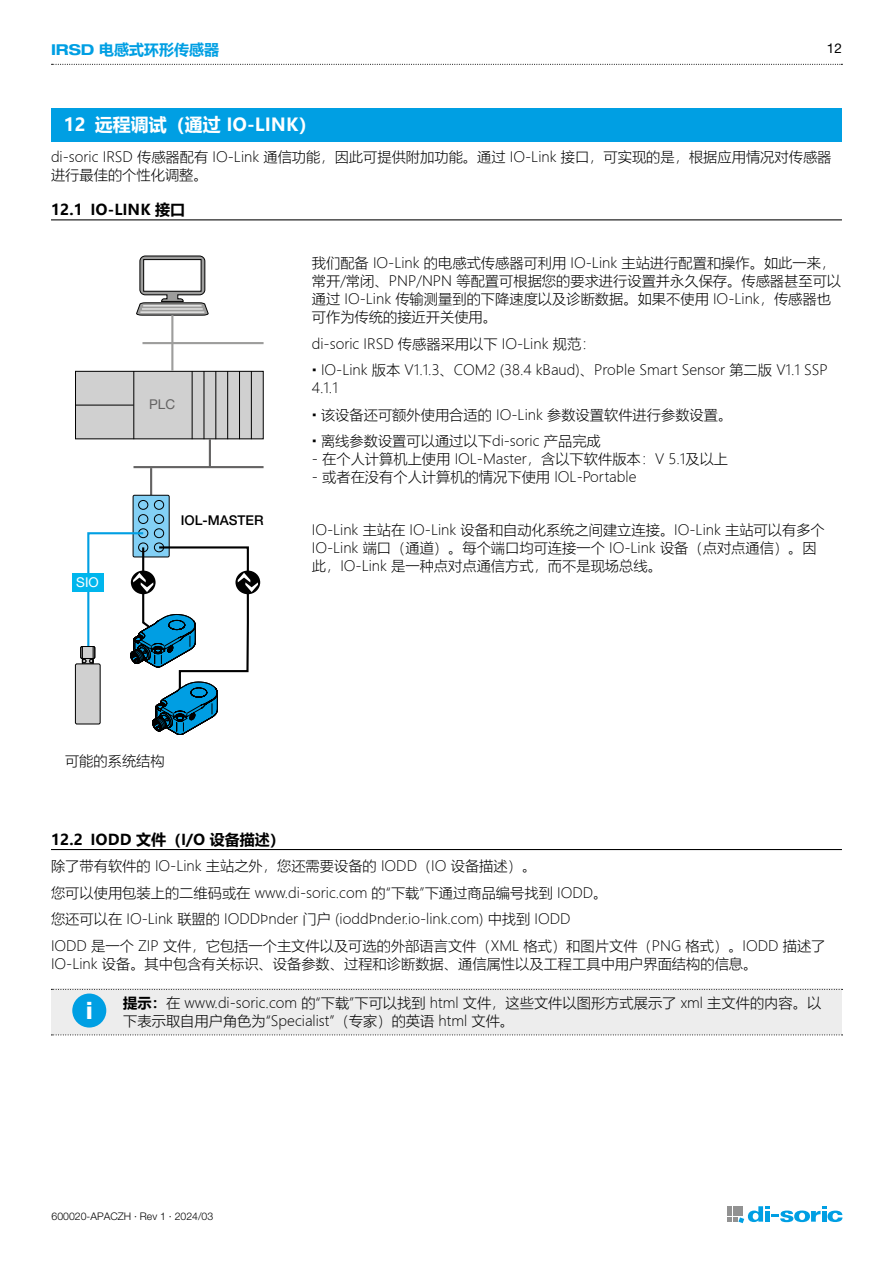
<style>
.page{position:relative;width:893px;height:1263px;background:#fff}
.page>*{position:absolute;margin:0;border:0;box-sizing:border-box;transform-origin:0 0}
.t1{font:800 24px "Helvetica Neue LTW1 G";color:#fff}
.t2{font:700 18px "Microsoft Ya Hei";color:#fff}
.t3{font:700 15px "Microsoft Ya Hei";color:#000}
.t4{font:700 15px "Microsoft Ya Hei";color:#009fe3}
.t5{font:300 14.25px/18px "Microsoft Ya Hei";color:#000}
.t6{font:500 13.5px "Helvetica Neue LTW1 G";color:#000}
.t7{font:13.5px "Helvetica Neue LTW1 G";color:#646363}
.t8{font:13.5px "Helvetica Neue LTW1 G";color:#fff}
.t9{font:13.5px "Helvetica Neue LTW1 G";color:#000}
.t10{font:300 10.5px "Helvetica Neue LTW1 G";color:#000}
.s1{font-family:"Helvetica Neue LTW1 G";font-stretch:expanded}
.s2{font-weight:700}
</style>
<div class="page">
<svg style="left:727px;top:1206px;width:115px;height:17px"></svg>
<hr style="left:822px;top:1211px;width:4px;height:11px;background:#009fe3">
<svg style="left:52px;top:64px;width:790px;height:1px"></svg>
<div style="left:51px;top:108px;width:791px;height:34px;background:#009fe3"></div>
<hr style="left:51px;top:219px;width:791px;height:1px;background:#000">
<hr style="left:51px;top:849px;width:791px;height:1px;background:#000">
<div style="left:51px;top:988px;width:791px;height:47px;background:#ededed"></div>
<svg style="left:51px;top:989px;width:792px;height:1px"></svg>
<svg style="left:51px;top:1034px;width:792px;height:1px"></svg>
<div style="left:76px;top:371px;width:187px;height:68px;background:#d0d0d0"></div>
<div style="left:75px;top:371px;width:189px;height:68px;border:1px solid #000"></div>
<svg style="left:136px;top:255px;width:73px;height:61px"></svg>
<hr style="left:143px;top:305px;width:59px;height:1px;background:#fff">
<hr style="left:142px;top:308px;width:61px;height:1px;background:#fff">
<hr style="left:140px;top:312px;width:64px;height:1px;background:#fff">
<hr style="left:150px;top:468px;width:2px;height:27px;background:#646363">
<hr style="left:209px;top:439px;width:2px;height:28px;background:#646363">
<hr style="left:171px;top:315px;width:2px;height:56px;background:#9d9d9c">
<hr style="left:133px;top:466px;width:131px;height:2px;background:#646363">
<hr style="left:142px;top:342px;width:122px;height:2px;background:#9d9d9c">
<hr style="left:251px;top:371px;width:1px;height:68px;background:#000">
<hr style="left:239px;top:371px;width:1px;height:68px;background:#000">
<hr style="left:227px;top:371px;width:1px;height:68px;background:#000">
<hr style="left:215px;top:371px;width:1px;height:68px;background:#000">
<hr style="left:192px;top:371px;width:1px;height:68px;background:#000">
<hr style="left:133px;top:371px;width:1px;height:68px;background:#000">
<hr style="left:76px;top:405px;width:58px;height:1px;background:#000">
<hr style="left:204px;top:371px;width:1px;height:68px;background:#000">
<div style="left:133px;top:495px;width:36px;height:62px;background:#83d0f5"></div>
<div style="left:133px;top:495px;width:36px;height:62px;border:1px solid #000"></div>
<div style="left:154px;top:500px;width:10px;height:9px;border:1px solid #000;border-radius:50%"></div>
<div style="left:138px;top:500px;width:10px;height:9px;border:1px solid #000;border-radius:50%"></div>
<div style="left:154px;top:514px;width:10px;height:10px;border:1px solid #000;border-radius:50%"></div>
<div style="left:138px;top:514px;width:10px;height:10px;border:1px solid #000;border-radius:50%"></div>
<div style="left:154px;top:529px;width:10px;height:9px;border:1px solid #000;border-radius:50%"></div>
<div style="left:138px;top:529px;width:10px;height:9px;border:1px solid #000;border-radius:50%"></div>
<div style="left:72px;top:573px;width:31px;height:18px;background:#00b6ed"></div>
<svg style="left:75px;top:531px;width:185px;height:204px"></svg>
<div style="left:72px;top:993px;width:34px;height:34px;background:#009fe3;border-radius:50%"></div>
<p class="t4" style="left:51px;top:39px;width:170px"><span class="s1">IRSD</span> 电感式环形传感器</p>
<p class="t9" style="left:827px;top:40px;width:17px">12</p>
<p class="t2" style="left:64px;top:112px;width:254px">12 远程调试（通过 IO-LINK）</p>
<p class="t5" style="left:51px;top:148px;width:782px">di-soric IRSD 传感器配有 IO-Link 通信功能，因此可提供附加功能。通过 IO-Link 接口，可实现的是，根据应用情况对传感器进行最佳的个性化调整。</p>
<p class="t3" style="left:51px;top:199px;width:136px">12.1 IO-LINK 接口</p>
<p class="t8" style="left:76px;top:574px;width:24px">SIO</p>
<p class="t7" style="left:149px;top:395px;width:28px">PLC</p>
<p class="t6" style="left:181px;top:513px;width:84px">IOL-MASTER</p>
<p class="t5" style="left:312px;top:254px;width:531px">我们配备 IO-Link 的电感式传感器可利用 IO-Link 主站进行配置和操作。如此一来，常开/常闭、PNP/NPN 等配置可根据您的要求进行设置并永久保存。传感器甚至可以通过 IO-Link 传输测量到的下降速度以及诊断数据。如果不使用 IO-Link，传感器也可作为传统的接近开关使用。</p>
<p class="t5" style="left:321px;top:330px;width:508px;line-height:26.5px;text-indent:-9px">di-soric IRSD 传感器采用以下 IO-Link 规范：<br>IO-Link 版本 V1.1.3、COM2 (38.4 kBaud)、Profile Smart Sensor 第二版 V1.1 SSP</p>
<p class="t5" style="left:321px;top:374px;width:413px;line-height:26.5px;text-indent:-9px">4.1.1<br>该设备还可额外使用合适的 IO-Link 参数设置软件进行参数设置。离线参数设置可以通过以下di-soric 产品完成</p>
<p class="t5" style="left:312px;top:450px;width:418px">- 在个人计算机上使用 IOL-Master，含以下软件版本：V 5.1及以上</p>
<p class="t5" style="left:312px;top:468px;width:326px">- 或者在没有个人计算机的情况下使用 IOL-Portable</p>
<p class="t5" style="left:312px;top:521px;width:515px">IO-Link 主站在 IO-Link 设备和自动化系统之间建立连接。IO-Link 主站可以有多个<br>IO-Link 端口（通道）。每个端口均可连接一个 IO-Link 设备（点对点通信）。因此，IO-Link 是一种点对点通信方式，而不是现场总线。</p>
<p class="t5" style="left:65px;top:751px;width:101px">可能的系统结构</p>
<p class="t3" style="left:51px;top:829px;width:235px">12.2 IODD 文件（I/O 设备描述）</p>
<p class="t5" style="left:51px;top:852px;width:776px;line-height:26.5px">除了带有软件的 IO-Link 主站之外，您还需要设备的 IODD（IO 设备描述）。<br>您可以使用包装上的二维码或在 www.di-soric.com 的“下载”下通过商品编号找到 IODD。<br>您还可以在 IO-Link 联盟的 IODDfinder 门户 (ioddfinder.io-link.com) 中找到 IODD<br>IODD 是一个 ZIP 文件，它包括一个主文件以及可选的外部语言文件（XML 格式）和图片文件（PNG 格式）。IODD 描述了</p>
<p class="t5" style="left:51px;top:954px;width:708px">IO-Link 设备。其中包含有关标识、设备参数、过程和诊断数据、通信属性以及工程工具中用户界面结构的信息。</p>
<h1 class="t1" style="left:86px;top:996px;width:9px">i</h1>
<p class="t5" style="left:123px;top:993px;width:699px"><span class="s2">提示：</span>在 www.di-soric.com 的“下载”下可以找到 html 文件，这些文件以图形方式展示了 xml 主文件的内容。以下表示取自用户角色为“Specialist”（专家）的英语 html 文件。</p>
<p class="t10" style="left:52px;top:1210px;width:163px">600020-APACZH · Rev 1 · 2024/03</p>
</div>
